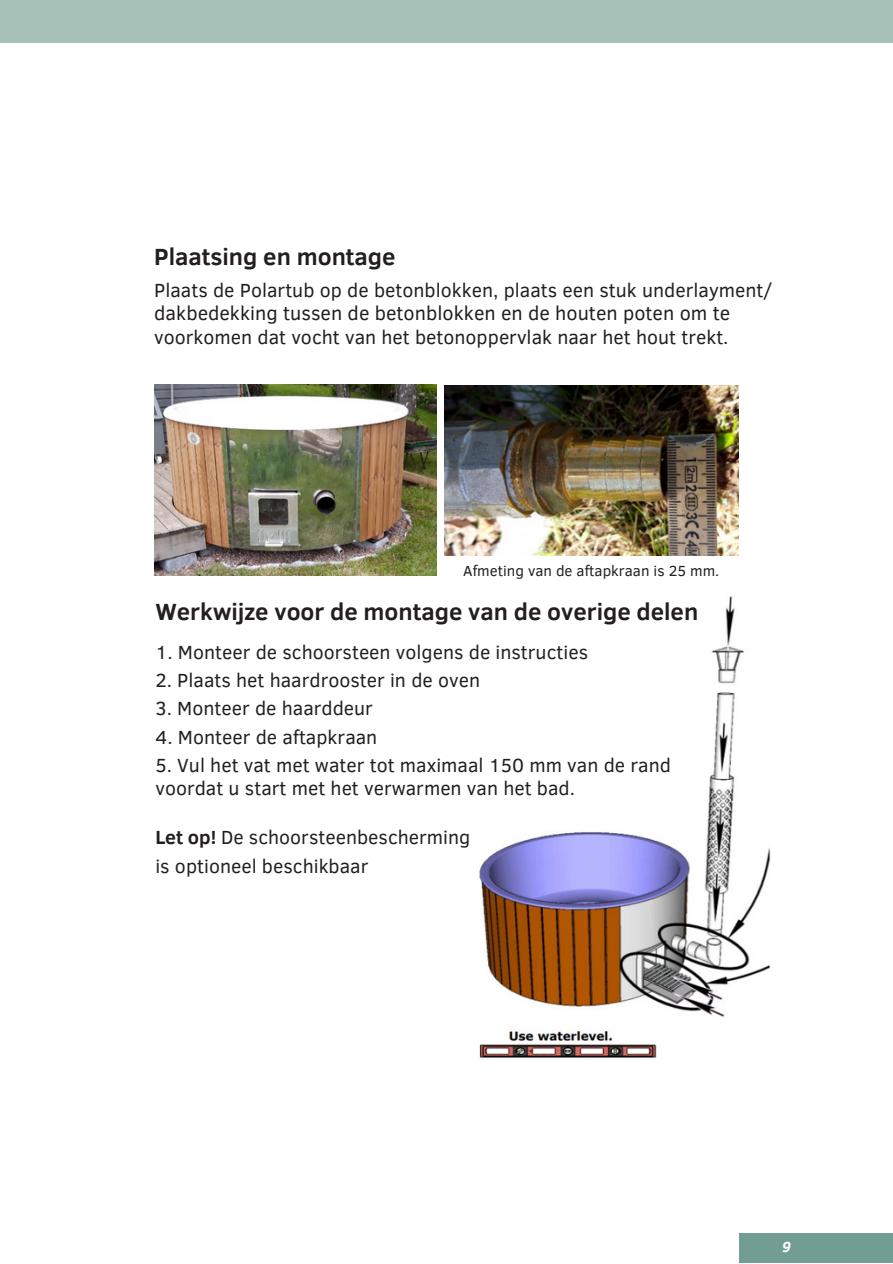
<style>
.page{position:relative;width:893px;height:1264px;background:#fff}
.page>*{position:absolute;margin:0;border:0;box-sizing:border-box;transform-origin:0 0}
.t1{font:700 24px "Clear Sans";color:#231f20}
.t2{font:19.8px "Clear Sans";color:#231f20}
.t3{font:19.5px/23.7px "Clear Sans";color:#231f20}
.t4{font:15px "Clear Sans";color:#231f20}
.t5{font:italic 700 15px "Clear Sans";color:#fff}
.s1{font-weight:700}
</style>
<div class="page">
<img style="left:479px;top:596px;width:291px;height:421px">
<div style="left:0;top:0;width:892px;height:43px;background:#a8c2ba"></div>
<div style="left:739px;top:1232px;width:153px;height:30px;background:#729e91"></div>
<img style="left:154px;top:384px;width:282px;height:192px">
<img style="left:444px;top:386px;width:294px;height:169px">
<img style="left:479px;top:1031px;width:178px;height:28px">
<p class="t1" style="left:154px;top:239px;width:243px">Plaatsing en montage</p>
<h2 class="t3" style="left:154px;top:277px;width:620px">Plaats de Polartub op de betonblokken, plaats een stuk underlayment/</h2>
<h2 class="t2" style="left:154px;top:299px;width:577px">dakbedekking tussen de betonblokken en de houten poten om te</h2>
<h2 class="t3" style="left:154px;top:324px;width:576px">voorkomen dat vocht van het betonoppervlak naar het hout trekt.</h2>
<p class="t4" style="left:463px;top:559px;width:257px">Afmeting van de aftapkraan is 25 mm.</p>
<p class="t1" style="left:155px;top:594px;width:544px">Werkwijze voor de montage van de overige delen</p>
<h1 class="t3" style="left:155px;top:639px;width:434px">1. Monteer de schoorsteen volgens de instructies</h1>
<h1 class="t3" style="left:155px;top:667px;width:326px">2. Plaats het haardrooster in de oven</h1>
<h1 class="t3" style="left:155px;top:695px;width:219px">3. Monteer de haarddeur</h1>
<h1 class="t3" style="left:155px;top:724px;width:223px">4. Monteer de aftapkraan</h1>
<h1 class="t3" style="left:155px;top:752px;width:517px">5. Vul het vat met water tot maximaal 150 mm van de rand voordat u start met het verwarmen van het bad.</h1>
<h2 class="t3" style="left:155px;top:821px;width:316px;line-height:29.2px"><span class="s1">Let op!</span> De schoorsteenbescherming is optioneel beschikbaar</h2>
<p class="t5" style="left:782px;top:1235px;width:10px">9</p>
</div>
